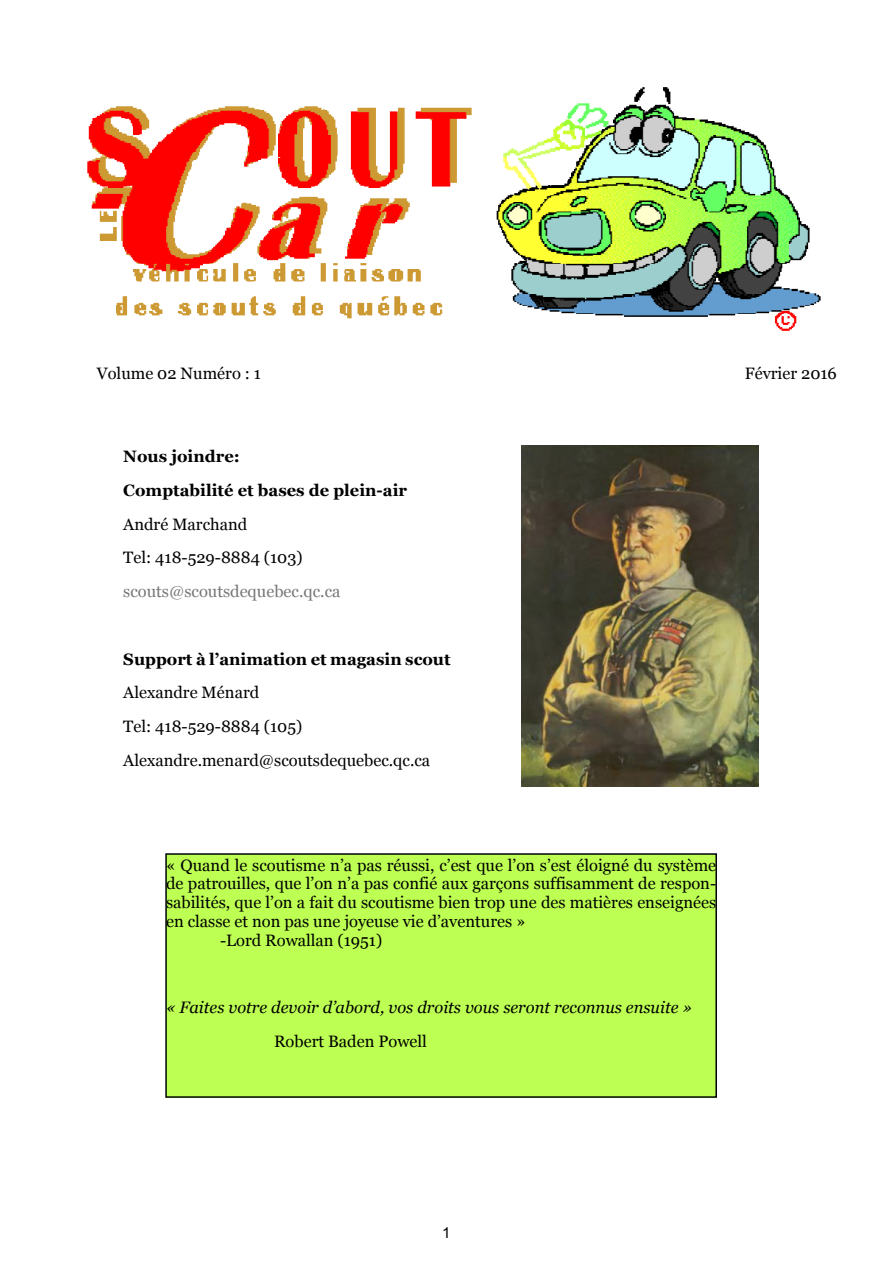
<style>
.page{position:relative;width:893px;height:1263px;background:#fff}
.page>*{position:absolute;margin:0;border:0;box-sizing:border-box;transform-origin:0 0}
.t1{font:16.5px/33.8px "Georgia";color:#000}
.t2{font:700 16.5px/33.8px "Georgia";color:#000}
.t3{font:italic 16.5px "Georgia";color:#000}
.t4{font:16.5px "Georgia";color:#777}
.t5{font:15px "Arial";color:#000}
</style>
<div class="page">
<img style="left:87px;top:87px;width:734px;height:244px">
<div style="left:166px;top:854px;width:550px;height:243px;background:#bdff52"></div>
<div style="left:165px;top:853px;width:552px;height:245px;border:2px solid #000308"></div>
<img style="left:521px;top:445px;width:238px;height:342px">
<p class="t1" style="left:97px;top:358px;width:166px">Volume 02 Numéro : 1</p>
<p class="t1" style="left:745px;top:358px;width:94px">Février 2016</p>
<p class="t2" style="left:123px;top:441px;width:285px">Nous joindre:<br>Comptabilité et bases de plein-air</p>
<p class="t1" style="left:123px;top:508px;width:181px">André Marchand<br>Tel: 418-529-8884 (103)</p>
<p class="t4" style="left:123px;top:585px;width:219px">scouts@scoutsdequebec.qc.ca</p>
<p class="t2" style="left:123px;top:643px;width:329px">Support à l’animation et magasin scout</p>
<p class="t1" style="left:123px;top:677px;width:308px">Alexandre Ménard<br>Tel: 418-529-8884 (105)<br>Alexandre.menard@scoutsdequebec.qc.ca</p>
<p class="t1" style="left:166px;top:849px;width:552px">« Quand le scoutisme n’a pas réussi, c’est que l’on s’est éloigné du système</p>
<p class="t1" style="left:166px;top:868px;width:552px">de patrouilles, que l’on n’a pas confié aux garçons suffisamment de respon-</p>
<p class="t1" style="left:166px;top:887px;width:552px">sabilités, que l’on a fait du scoutisme bien trop une des matières enseignées</p>
<p class="t1" style="left:166px;top:905px;width:361px">en classe et non pas une joyeuse vie d’aventures »</p>
<p class="t1" style="left:220px;top:924px;width:164px">-Lord Rowallan (1951)</p>
<p class="t3" style="left:166px;top:1000px;width:527px">« Faites votre devoir d’abord, vos droits vous seront reconnus ensuite »</p>
<p class="t1" style="left:274px;top:1025px;width:154px">Robert Baden Powell</p>
<p class="t5" style="left:442px;top:1227px;width:10px">1</p>
</div>
